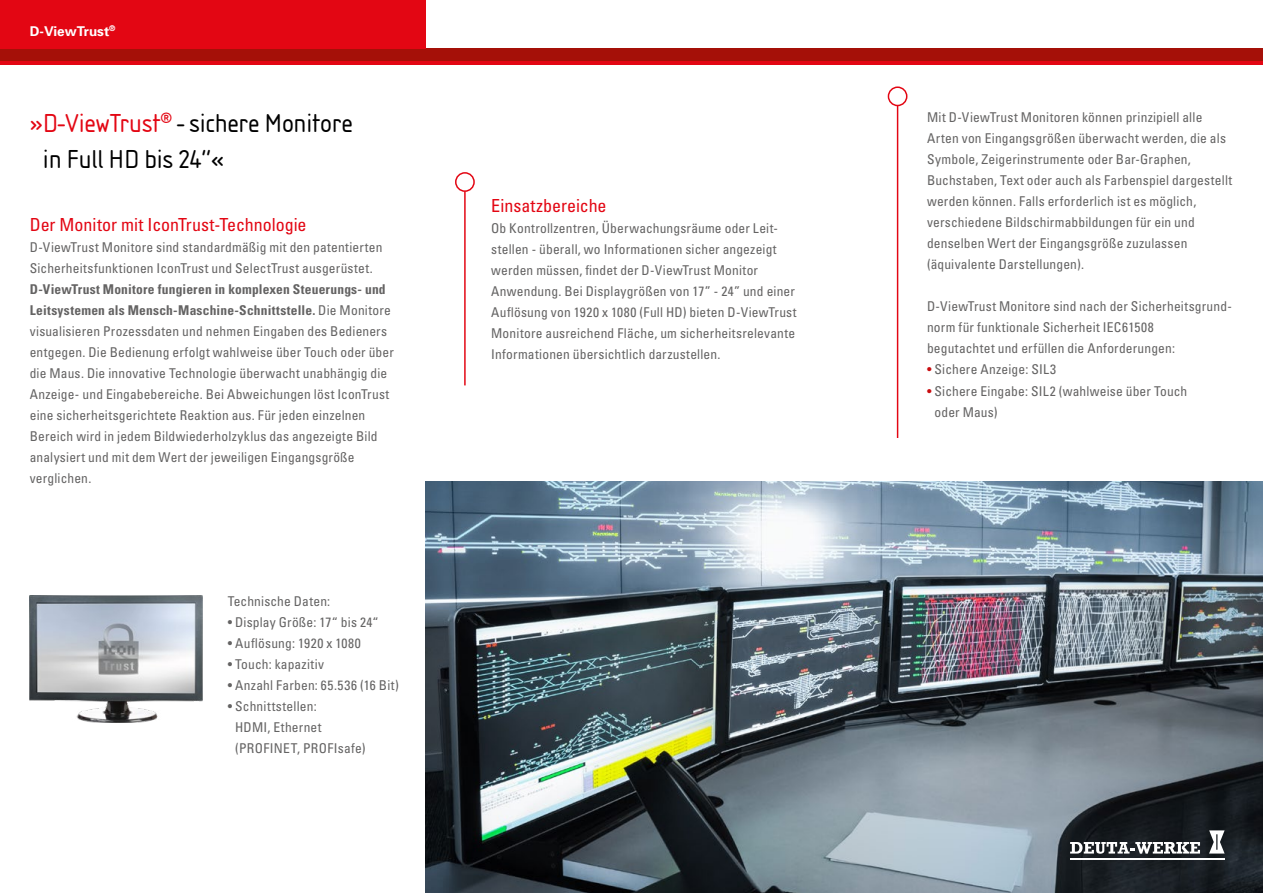
<style>
.page{position:relative;width:1263px;height:893px;background:#fff}
.page>*{position:absolute;margin:0;border:0;box-sizing:border-box;transform-origin:0 0}
.t1{font:27px/36px "Isonorm";letter-spacing:-.005em;color:#000}
.t2{font:condensed 18px "Univers";color:#e30613}
.t3{font:condensed 13.5px/21px "Univers";letter-spacing:.01em;color:#646363}
.t4{font:700 13.5px "Univers";color:#fff}
.s1{color:#e30613}
.s2{font-weight:700}
.s3{color:#c90c0f}
</style>
<div class="page">
<img style="left:425px;top:481px;width:838px;height:412px">
<svg style="left:1070px;top:842px;width:130px;height:12px"></svg>
<svg style="left:1209px;top:830px;width:15px;height:23px"></svg>
<hr style="left:1070px;top:858px;width:155px;height:1px;background:#fff">
<img style="left:30px;top:595px;width:173px;height:128px">
<hr style="left:897px;top:106px;width:1px;height:332px;background:#e30613">
<div style="left:888px;top:86px;width:19px;height:20px;border:2px solid #e30613;border-radius:50%"></div>
<hr style="left:464px;top:191px;width:2px;height:194px;background:#e30613">
<div style="left:455px;top:172px;width:20px;height:20px;border:2px solid #e30613;border-radius:50%"></div>
<div style="left:0;top:48px;width:1263px;height:14px;background:#a51008"></div>
<hr style="left:0;top:62px;width:1263px;height:3px;background:#e30613">
<div style="left:0;top:0;width:425px;height:48px;background:#e30613"></div>
<p class="t4" style="left:30px;top:22px;width:87px">D-ViewTrust<sup>®</sup></p>
<h1 class="t1" style="left:43px;top:105px;width:311px;text-indent:-13px"><span class="s1">»D-ViewTrust</span><sup>®</sup> - sichere Monitore in Full HD bis 24”«</h1>
<h2 class="t2" style="left:30px;top:213px;width:278px">Der Monitor mit IconTrust-Technologie</h2>
<p class="t3" style="left:30px;top:236px;width:354px">D-ViewTrust Monitore sind standardmäßig mit den patentierten<br>Sicherheitsfunktionen IconTrust und SelectTrust ausgerüstet.</p>
<p class="t3" style="left:30px;top:278px;width:366px"><span class="s2">D-ViewTrust Monitore fungieren in komplexen Steuerungs- und Leitsystemen als Mensch-Maschine-Schnittstelle.</span> Die Monitore visualisieren Prozessdaten und nehmen Eingaben des Bedieners entgegen. Die Bedienung erfolgt wahlweise über Touch oder über die Maus. Die innovative Technologie überwacht unabhängig die Anzeige- und Eingabebereiche. Bei Abweichungen löst IconTrust eine sicherheitsgerichtete Reaktion aus. Für jeden einzelnen Bereich wird in jedem Bildwiederholzyklus das angezeigte Bild analysiert und mit dem Wert der jeweiligen Eingangsgröße verglichen.</p>
<p class="t3" style="left:228px;top:591px;width:104px">Technische Daten:</p>
<p class="t3" style="left:228px;top:612px;width:152px">• Display Größe: 17“ bis 24“</p>
<p class="t3" style="left:228px;top:633px;width:135px">• Auflösung: 1920 x 1080</p>
<p class="t3" style="left:228px;top:654px;width:98px">• Touch: kapazitiv</p>
<p class="t3" style="left:228px;top:675px;width:173px">• Anzahl Farben: 65.536 (16 Bit)</p>
<p class="t3" style="left:235px;top:696px;width:132px;text-indent:-7px">• Schnittstellen:<br>HDMI, Ethernet (PROFINET, PROFIsafe)</p>
<h2 class="t2" style="left:491px;top:194px;width:117px">Einsatzbereiche</h2>
<p class="t3" style="left:491px;top:217px;width:307px">Ob Kontrollzentren, Überwachungsräume oder Leit&shy;stellen - überall, wo Informationen sicher angezeigt werden müssen, findet der D-ViewTrust Monitor Anwendung. Bei Displaygrößen von 17” - 24” und einer Auflösung von 1920 x 1080 (Full HD) bieten D-ViewTrust Monitore ausreichend Fläche, um sicherheitsrelevante Informationen übersichtlich darzustellen.</p>
<p class="t3" style="left:927px;top:107px;width:307px">Mit D-ViewTrust Monitoren können prinzipiell alle Arten von Eingangsgrößen überwacht werden, die als Symbole, Zeigerinstrumente oder Bar-Graphen, Buchstaben, Text oder auch als Farbenspiel dargestellt werden können. Falls erforderlich ist es möglich, verschiedene Bildschirmabbildungen für ein und denselben Wert der Eingangsgröße zuzulassen (äquivalente Darstellungen).</p>
<p class="t3" style="left:927px;top:296px;width:306px">D-ViewTrust Monitore sind nach der Sicherheitsgrund&shy;norm für funktionale Sicherheit IEC61508<br>begutachtet und erfüllen die Anforderungen:</p>
<p class="t3" style="left:927px;top:359px;width:131px"><span class="s3">•</span> Sichere Anzeige: SIL3</p>
<p class="t3" style="left:934px;top:380px;width:254px;text-indent:-7px"><span class="s3">•</span> Sichere Eingabe: SIL2 (wahlweise über Touch oder Maus)</p>
</div>
